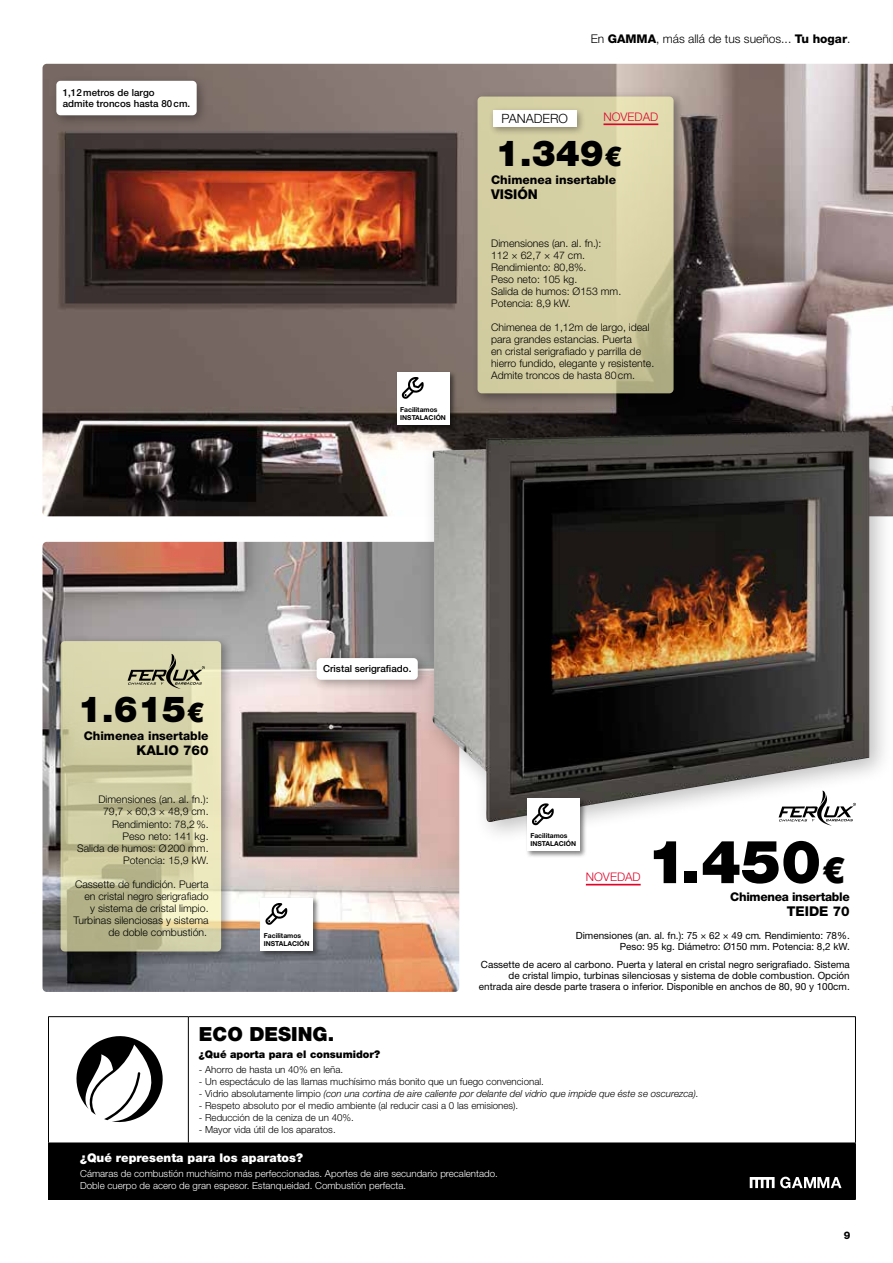
<style>
.page{position:relative;width:893px;height:1263px;background:#fff}
.page>*{position:absolute;margin:0;border:0;box-sizing:border-box;transform-origin:0 0}
.t1{font:900 60px "Helvetica Neue LT Std";color:#000}
.t2{font:900 36px "Helvetica Neue LT Std";color:#000}
.t3{font:900 19.5px "Helvetica Neue LT Std";color:#000}
.t4{font:800 13.5px "Helvetica Neue LT Std";color:#000}
.t5{font:300 12.75px "Helvetica Neue LT Std";color:#000}
.t6{font:300 12px "Helvetica Neue LT Std";color:#000}
.t7{font:800 12px "Helvetica Neue LT Std";color:#000}
.t8{font:900 12px "Helvetica Neue LT Std";color:#fff}
.t9{font:800 12px "Helvetica Neue LT Std";letter-spacing:-.025em;color:#000}
.t10{font:300 11.85px "Helvetica Neue LT Std";color:#dd052b}
.t11{font:300 10.5px/12px "Helvetica Neue LT Std";color:#000}
.t12{font:900 10.5px "Helvetica Neue LT Std";color:#000}
.t13{font:800 10.5px "Helvetica Neue LT Std";color:#000}
.t14{font:9.9px/11.2px "Helvetica Neue LT Std";color:#000;text-align:right}
.t15{font:300 9.75px "Helvetica Neue LT Std";color:#000}
.t16{font:300 9.75px/12px "Helvetica Neue LT Std";color:#fff}
.t17{font:italic 300 9.75px "Helvetica Neue LT Std";color:#000}
.t18{font:500 9.75px/10.5px "Helvetica Neue LT Std";letter-spacing:.005em;color:#000}
.t19{font:700 6.75px/8.1px "Helvetica Neue LT Std";color:#000}
.s1{font-weight:800}
.s2{font-size:27px}
.s3{font-size:36px}
.s4{font-style:italic}
.s5{font-style:normal}
</style>
<div class="page">
<div style="left:48px;top:1143px;width:807px;height:56px;background:#000"></div>
<hr style="left:48px;top:1016px;width:140px;height:1px;background:#000">
<hr style="left:48px;top:1017px;width:1px;height:126px;background:#000">
<hr style="left:188px;top:1016px;width:668px;height:1px;background:#000">
<hr style="left:188px;top:1017px;width:1px;height:126px;background:#000">
<hr style="left:855px;top:1017px;width:1px;height:126px;background:#000">
<hr style="left:855px;top:1143px;width:1px;height:56px;background:#000">
<hr style="left:48px;top:1199px;width:140px;height:1px;background:#000">
<hr style="left:188px;top:1199px;width:668px;height:1px;background:#000">
<svg style="left:750px;top:1177px;width:91px;height:11px"></svg>
<svg style="left:76px;top:1036px;width:87px;height:87px"></svg>
<img style="left:43px;top:64px;width:850px;height:452px">
<div style="left:395px;top:370px;width:62px;height:62px;background:#000;opacity:.5"></div>
<div style="left:397px;top:372px;width:52px;height:52px;background:#fff"></div>
<svg style="left:401px;top:377px;width:23px;height:22px"></svg>
<div style="left:50px;top:75px;width:159px;height:53px;background:#000;opacity:.3"></div>
<div style="left:56px;top:81px;width:141px;height:34px;background:#fff;border-radius:4px"></div>
<div style="left:472px;top:91px;width:214px;height:314px;background:#000;opacity:.5"></div>
<svg style="left:477px;top:97px;width:197px;height:296px;background:#d3cda1"></svg>
<div style="left:489px;top:107px;width:96px;height:29px;background:#000;opacity:.35"></div>
<div style="left:493px;top:111px;width:83px;height:16px;background:#fff"></div>
<hr style="left:603px;top:123px;width:55px;height:2px;background:#dd052b">
<img style="left:43px;top:542px;width:416px;height:450px">
<div style="left:259px;top:896px;width:62px;height:62px;background:#000;opacity:.5"></div>
<div style="left:261px;top:898px;width:52px;height:52px;background:#fff"></div>
<svg style="left:265px;top:903px;width:23px;height:22px"></svg>
<div style="left:55px;top:635px;width:178px;height:328px;background:#000;opacity:.5"></div>
<svg style="left:61px;top:641px;width:160px;height:310px;background:#d0cea4"></svg>
<svg style="left:128px;top:654px;width:77px;height:35px;background:#b1af8e"></svg>
<div style="left:311px;top:652px;width:119px;height:40px;background:#000;opacity:.3"></div>
<div style="left:317px;top:658px;width:101px;height:22px;background:#fff;border-radius:4px"></div>
<hr style="left:586px;top:884px;width:55px;height:1px;background:#dd052b">
<div style="left:421px;top:418px;width:472px;height:427px;background:#000;opacity:.25"></div>
<img style="left:431px;top:430px;width:438px;height:392px">
<div style="left:526px;top:797px;width:61px;height:61px;background:#000;opacity:.5"></div>
<div style="left:527px;top:798px;width:52px;height:53px;background:#fff"></div>
<svg style="left:532px;top:803px;width:22px;height:23px"></svg>
<p class="t18" style="left:63px;top:87px;width:129px">1,12metros de largo<br>admite troncos hasta 80cm.</p>
<p class="t19" style="left:400px;top:405px;width:47px">Facilitamos<br>INSTALACIÓN</p>
<p class="t6" style="left:591px;top:31px;width:261px">En <span class="s1">GAMMA</span>, más allá de tus sueños... <span class="s1">Tu hogar</span>.</p>
<p class="t5" style="left:502px;top:111px;width:68px">PANADERO</p>
<p class="t10" style="left:603px;top:109px;width:56px">NOVEDAD</p>
<h2 class="t2" style="left:496px;top:131px;width:128px">1.349<span class="s2">€</span></h2>
<p class="t7" style="left:491px;top:172px;width:126px">Chimenea insertable</p>
<p class="t4" style="left:491px;top:186px;width:48px">VISIÓN</p>
<p class="t11" style="left:491px;top:237px;width:132px">Dimensiones (an. al. fn.):<br>112 × 62,7 × 47 cm.<br>Rendimiento: 80,8%.<br>Peso neto: 105 kg.<br>Salida de humos: Ø153 mm.<br>Potencia: 8,9 kW.</p>
<p class="t11" style="left:491px;top:321px;width:165px">Chimenea de 1,12m de largo, ideal para grandes estancias. Puerta<br>en cristal serigrafiado y parrilla de hierro fundido, elegante y resistente.<br>Admite troncos de hasta 80cm.</p>
<h2 class="t2" style="left:78px;top:688px;width:128px">1.615<span class="s2">€</span></h2>
<p class="t7" style="left:84px;top:729px;width:126px">Chimenea insertable</p>
<p class="t4" style="left:136px;top:743px;width:74px">KALIO 760</p>
<p class="t11" style="left:77px;top:793px;width:133px;text-align:right">Dimensiones (an. al. fn.):<br>79,7 × 60,3 × 48,9 cm.<br>Rendimiento: 78,2%.<br>Peso neto: 141 kg.<br>Salida de humos: Ø200 mm.<br>Potencia: 15,9 kW.</p>
<p class="t11" style="left:73px;top:877px;width:137px;text-align:right">Cassette de fundición. Puerta en cristal negro serigrafiado<br>y sistema de cristal limpio.<br>Turbinas silenciosas y sistema de doble combustión.</p>
<p class="t18" style="left:323px;top:664px;width:90px">Cristal serigrafiado.</p>
<p class="t19" style="left:264px;top:931px;width:47px">Facilitamos<br>INSTALACIÓN</p>
<p class="t19" style="left:530px;top:831px;width:47px">Facilitamos<br>INSTALACIÓN</p>
<h1 class="t1" style="left:647px;top:826px;width:200px">1.450<span class="s3">€</span></h1>
<p class="t9" style="left:730px;top:890px;width:121px">Chimenea insertable</p>
<p class="t4" style="left:787px;top:903px;width:65px">TEIDE 70</p>
<p class="t14" style="left:576px;top:929px;width:275px">Dimensiones (an. al. fn.): 75 × 62 × 49 cm<span class="s4">.</span> Rendimiento: 78%.<br>Peso: 95 kg. Diámetro: Ø150 mm. Potencia: 8,2 kW.</p>
<p class="t14" style="left:479px;top:958px;width:372px">Cassette de acero al carbono. Puerta y lateral en cristal negro serigrafiado. Sistema de cristal limpio, turbinas silenciosas y sistema de doble combustion. Opción entrada aire desde parte trasera o inferior. Disponible en anchos de 80, 90 y 100cm.</p>
<p class="t10" style="left:586px;top:870px;width:56px">NOVEDAD</p>
<h3 class="t3" style="left:199px;top:1022px;width:137px">ECO DESING.</h3>
<p class="t12" style="left:199px;top:1047px;width:183px">¿Qué aporta para el consumidor?</p>
<p class="t15" style="left:199px;top:1063px;width:146px">- Ahorro de hasta un 40% en leña.</p>
<p class="t15" style="left:199px;top:1075px;width:347px">- Un espectáculo de las llamas muchísimo más bonito que un fuego convencional.</p>
<p class="t17" style="left:199px;top:1087px;width:501px"><span class="s5">- Vidrio absolutamente limpio</span> (con una cortina de aire caliente por delante del vidrio que impide que éste se oscurezca).</p>
<p class="t15" style="left:199px;top:1099px;width:321px">- Respeto absoluto por el medio ambiente (al reducir casi a 0 las emisiones).</p>
<p class="t15" style="left:199px;top:1111px;width:157px">- Reducción de la ceniza de un 40%.</p>
<p class="t15" style="left:199px;top:1123px;width:138px">- Mayor vida útil de los aparatos.</p>
<p class="t8" style="left:80px;top:1150px;width:224px">¿Qué representa para los aparatos?</p>
<p class="t16" style="left:80px;top:1167px;width:419px">Cámaras de combustión muchísimo más perfeccionadas. Aportes de aire secundario precalentado.<br>Doble cuerpo de acero de gran espesor. Estanqueidad. Combustión perfecta.</p>
<p class="t13" style="left:844px;top:1229px;width:8px">9</p>
</div>
